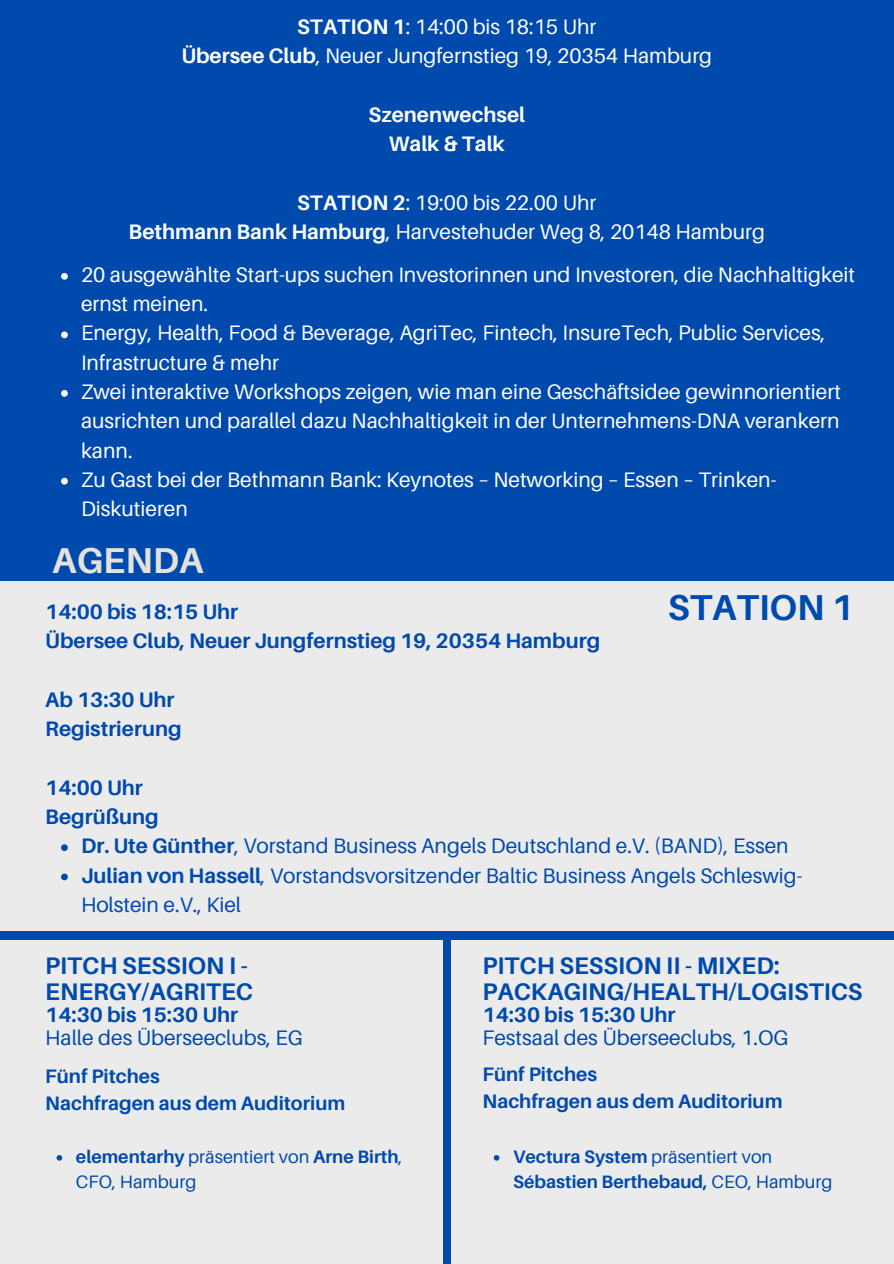
<style>
.page{position:relative;width:894px;height:1264px;background:#fff}
.page>*{position:absolute;margin:0;border:0;box-sizing:border-box;transform-origin:0 0}
.t1{font:700 36px "Aileron";color:#004aad}
.t2{font:700 36px "Aileron";color:#e4e2dd}
.t3{font:700 24px/25.8px "Aileron";color:#004aad}
.t4{font:21px/29.2px "Aileron";color:#fff}
.t5{font:21px/29.2px "Aileron";color:#004aad}
.t6{font:21px/29.2px "Aileron";color:#fefefe;text-align:center}
.t7{font:700 21px/29.2px "Aileron";color:#004aad}
.t8{font:700 21px/29.2px "Aileron";color:#fefefe;text-align:center}
.t9{font:700 19.5px/27px "Aileron";color:#004aad}
.t10{font:700 18px/24.8px "Aileron";color:#004aad}
.t11{font:18px/24.8px "Aileron";color:#004aad}
.s1{font-weight:700}
.s2{font-weight:400}
</style>
<div class="page">
<div style="left:0;top:0;width:893px;height:1263px;background:#004aad"></div>
<svg style="left:61px;top:273px;width:7px;height:7px"></svg>
<svg style="left:61px;top:331px;width:7px;height:7px"></svg>
<svg style="left:61px;top:390px;width:7px;height:7px"></svg>
<svg style="left:61px;top:478px;width:7px;height:6px"></svg>
<div style="left:0;top:582px;width:893px;height:349px;background:#ebebeb"></div>
<svg style="left:61px;top:844px;width:7px;height:7px"></svg>
<svg style="left:61px;top:873px;width:7px;height:7px"></svg>
<div style="left:0;top:939px;width:442px;height:324px;background:#ebebeb"></div>
<svg style="left:57px;top:1155px;width:5px;height:5px"></svg>
<div style="left:451px;top:939px;width:442px;height:324px;background:#ebebeb"></div>
<svg style="left:493px;top:1155px;width:6px;height:5px"></svg>
<h4 class="t6" style="left:181px;top:12px;width:532px"><span class="s1">STATION 1</span>: 14:00 bis 18:15 Uhr<br><span class="s1">Übersee Club</span>, Neuer Jungfernstieg 19, 20354 Hamburg</h4>
<h3 class="t8" style="left:368px;top:99px;width:158px">Szenenwechsel<br>Walk &amp; Talk</h3>
<h4 class="t6" style="left:128px;top:187px;width:637px"><span class="s1">STATION 2</span>: 19:00 bis 22.00 Uhr<br><span class="s1">Bethmann Bank Hamburg</span>, Harvestehuder Weg 8, 20148 Hamburg</h4>
<p class="t4" style="left:81px;top:259px;width:775px">20 ausgewählte Start-ups suchen Investorinnen und Investoren, die Nachhaltigkeit ernst meinen.</p>
<p class="t4" style="left:81px;top:318px;width:745px">Energy, Health, Food &amp; Beverage, AgriTec, Fintech, InsureTech, Public Services,<br>Infrastructure &amp; mehr</p>
<p class="t4" style="left:81px;top:376px;width:761px;text-align:justify">Zwei interaktive Workshops zeigen, wie man eine Geschäftsidee gewinnorientiert ausrichten und parallel dazu Nachhaltigkeit in der Unternehmens-DNA verankern kann.</p>
<p class="t4" style="left:81px;top:464px;width:696px">Zu Gast bei der Bethmann Bank: Keynotes – Networking – Essen – Trinken-<br>Diskutieren</p>
<h3 class="t2" style="left:52px;top:538px;width:153px">AGENDA</h3>
<p class="t1" style="left:667px;top:585px;width:187px">STATION 1</p>
<h1 class="t7" style="left:45px;top:596px;width:556px">14:00 bis 18:15 Uhr<br>Übersee Club, Neuer Jungfernstieg 19, 20354 Hamburg</h1>
<h1 class="t7" style="left:45px;top:684px;width:138px">Ab 13:30 Uhr<br>Registrierung</h1>
<h3 class="t7" style="left:45px;top:772px;width:115px">14:00 Uhr<br>Begrüßung</h3>
<h3 class="t5" style="left:81px;top:830px;width:709px"><span class="s1">Dr. Ute Günther</span>, Vorstand Business Angels Deutschland e.V. (BAND), Essen</h3>
<h3 class="t5" style="left:81px;top:860px;width:722px"><span class="s1">Julian von Hassell</span>, Vorstandsvorsitzender Baltic Business Angels Schleswig-<br>Holstein e.V., Kiel</h3>
<h4 class="t3" style="left:45px;top:952px;width:209px">PITCH SESSION I -<br>ENERGY/AGRITEC</h4>
<h4 class="t5" style="left:45px;top:1003px;width:259px;line-height:22.5px"><span class="s1">14:30 bis 15:30 Uhr<br></span>Halle des Überseeclubs, EG</h4>
<p class="t9" style="left:45px;top:1062px;width:301px">Fünf Pitches<br>Nachfragen aus dem Auditorium</p>
<p class="t11" style="left:76px;top:1143px;width:328px"><span class="s1">elementarhy</span> präsentiert von <span class="s1">Arne Birth</span>,<br>CFO, Hamburg</p>
<p class="t3" style="left:482px;top:952px;width:381px">PITCH SESSION II - MIXED:<br>PACKAGING/HEALTH/LOGISTICS</p>
<p class="t7" style="left:482px;top:1000px;width:194px">14:30 bis 15:30 Uhr</p>
<p class="t5" style="left:482px;top:1022px;width:307px">Festsaal des Überseeclubs, 1.OG</p>
<h3 class="t9" style="left:482px;top:1060px;width:301px">Fünf Pitches<br>Nachfragen aus dem Auditorium</h3>
<p class="t10" style="left:513px;top:1143px;width:321px">Vectura System <span class="s2">präsentiert von<br></span>Sébastien Berthebaud, <span class="s2">CEO, Hamburg</span></p>
</div>
